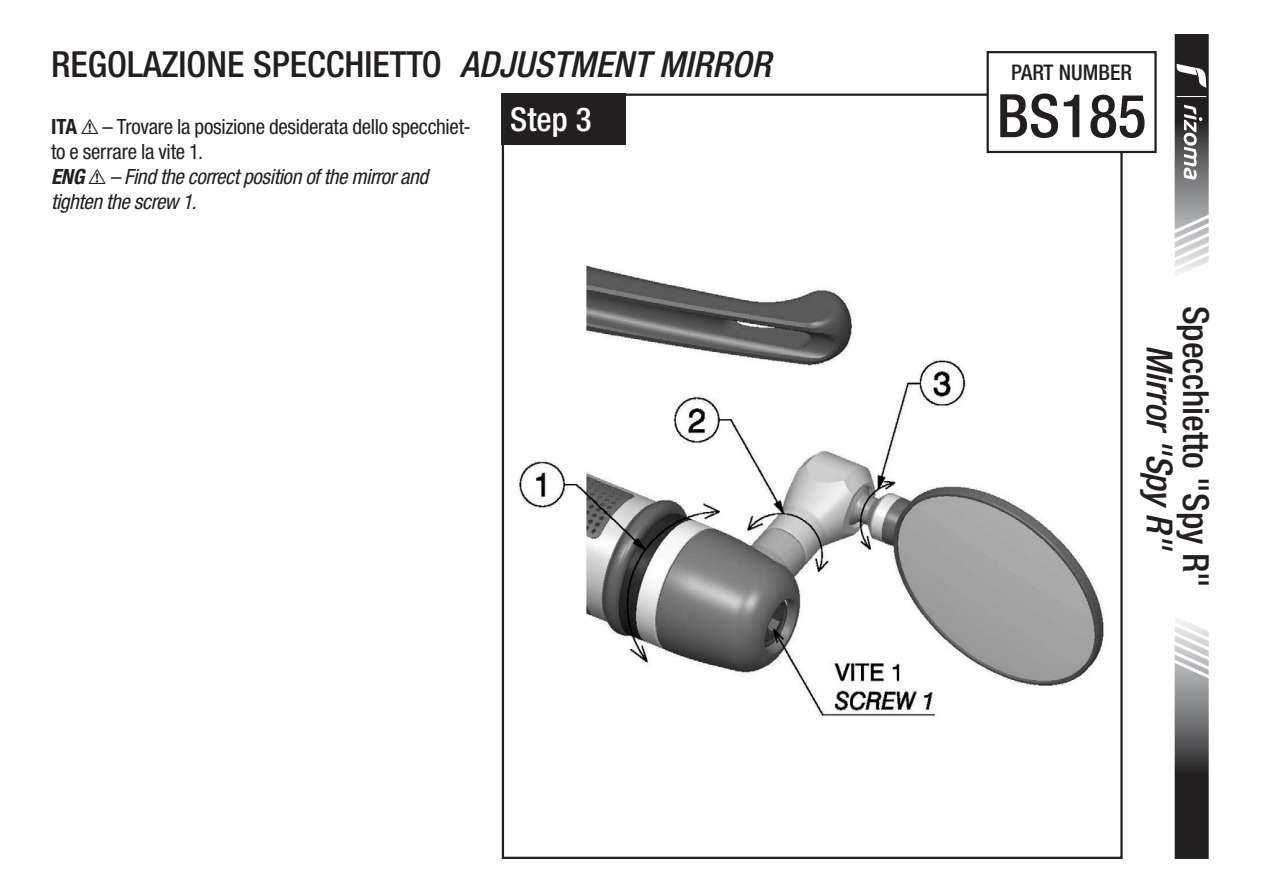
<style>
.page{position:relative;width:1263px;height:893px;background:#fff}
.page>*{position:absolute;margin:0;border:0;box-sizing:border-box;transform-origin:0 0}
.t1{font:500 condensed 60px "Helvetica Neue LT Std";color:#231f20}
.t2{font:500 condensed 36px "Helvetica Neue LT Std";color:#231f20}
.t3{font:italic 500 condensed 36px "Helvetica Neue LT Std";color:#231f20}
.t4{font:500 condensed 21.6px "Helvetica Neue LT Std";color:#231f20}
.t5{font:condensed 21px/25.2px "Helvetica Neue LT Std";letter-spacing:-.01em;color:#231f20}
.s1{font-style:italic}
.s2{font-weight:700}
.s3{font-family:"Hazard";font-stretch:normal}
.s4{font-weight:500;font-size:33px;color:#fff}
.s5{font-weight:700;font-style:italic}
</style>
<div class="page">
<img style="left:518px;top:265px;width:586px;height:452px">
<div style="left:502px;top:94px;width:124px;height:51px;background:#231f20"></div>
<svg style="left:1174px;top:620px;width:35px;height:239px;background:#706f70"></svg>
<svg style="left:1174px;top:34px;width:35px;height:240px"></svg>
<div style="left:986px;top:51px;width:171px;height:102px;border:2px solid #231f20"></div>
<h2 class="t2" style="left:51px;top:42px;width:721px">REGOLAZIONE SPECCHIETTO <span class="s1">ADJUSTMENT MIRROR</span></h2>
<p class="t5" style="left:51px;top:114px;width:542px"><span class="s2">ITA</span> <span class="s3">!</span> – Trovare la posizione desiderata dello specchiet- <span class="s4">Step 3 </span>to e serrare la vite 1.<br><span class="s5">ENG</span> <span class="s3">!</span> <span class="s1">– Find the correct position of the mirror and<br>tighten the screw 1.</span></p>
<p class="t4" style="left:1011px;top:59px;width:122px">PART NUMBER</p>
<h1 class="t1" style="left:997px;top:80px;width:151px">BS185</h1>
<h2 class="t2" style="left:1217px;top:306px;width:283px;rotate:90deg">Specchietto "Spy R"</h2>
<h2 class="t3" style="left:1181px;top:345px;width:207px;rotate:90deg">Mirror "Spy R"</h2>
</div>
